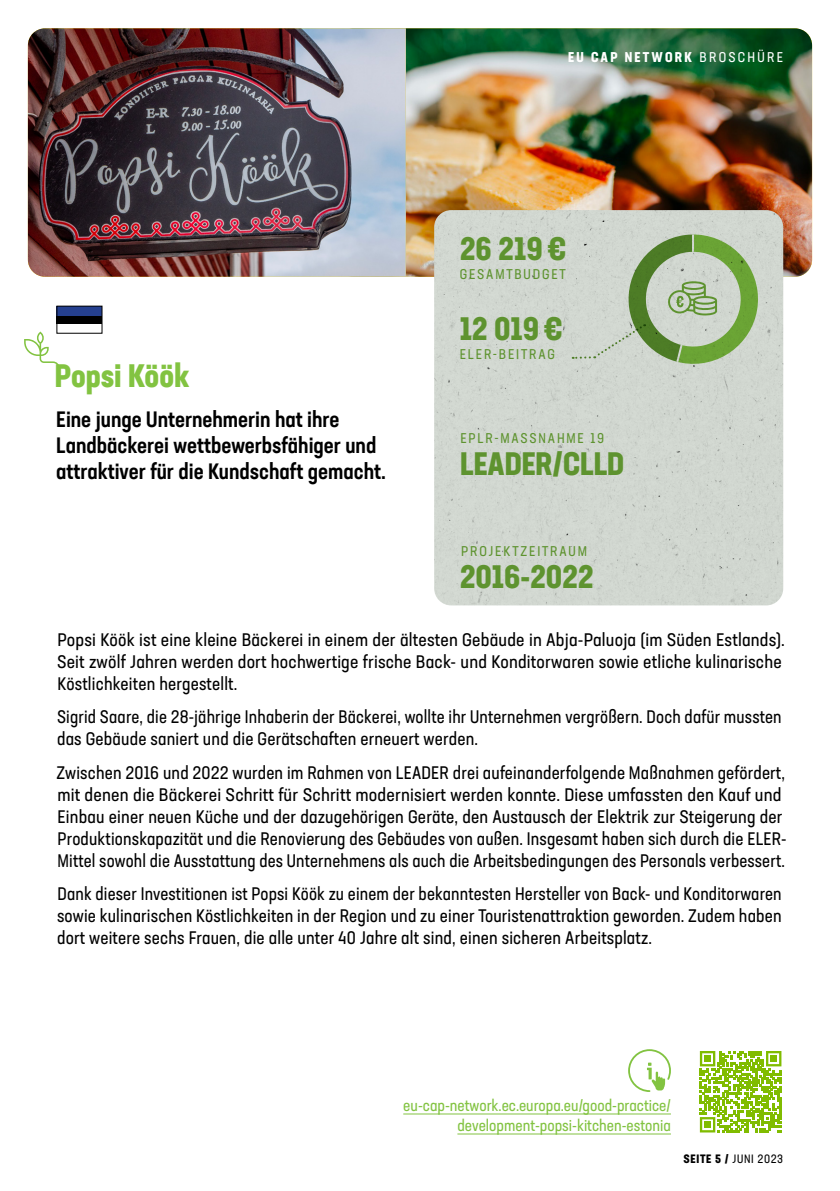
<style>
.page{position:relative;width:840px;height:1191px;background:#fff}
.page>*{position:absolute;margin:0;border:0;box-sizing:border-box;transform-origin:0 0}
.t1{font:700 condensed 32px "Neusa Next Std";color:#5e932f}
.t2{font:700 condensed 32px "Neusa Next Std";color:#82c341}
.t3{font:500 condensed 22px/26px "Neusa Next Std";color:#000}
.t4{font:condensed 18px/22px "Neusa Next Std";letter-spacing:.01em;color:#000}
.t5{font:condensed 16px/20px "Neusa Next Std";color:#82c341;text-align:right}
.t6{font:condensed 14px "Neusa Next Std";letter-spacing:.13em;color:#5e932f}
.t7{font:700 condensed 14px "Neusa Next Std";letter-spacing:.16em;color:#fff}
.t8{font:condensed 12px "Neusa Next Std";letter-spacing:.055em;color:#000}
.s1{font-weight:400}
.s2{font-weight:700}
</style>
<div class="page">
<img style="left:405px;top:28px;width:406px;height:249px">
<svg style="left:24px;top:331px;width:36px;height:38px"></svg>
<hr style="left:403px;top:1113px;width:267px;height:1px;background:#82c341">
<hr style="left:457px;top:1133px;width:213px;height:1px;background:#82c341">
<svg style="left:628px;top:1049px;width:43px;height:43px"></svg>
<img style="left:28px;top:28px;width:377px;height:249px">
<div style="left:434px;top:210px;width:348px;height:395px;background:#d1d7d0"></div>
<svg style="left:572px;top:230px;width:189px;height:138px;background:#b2c4a6"></svg>
<div style="left:57px;top:315px;width:45px;height:9px;background:#000"></div>
<div style="left:57px;top:306px;width:45px;height:9px;background:#25408f"></div>
<div style="left:57px;top:306px;width:45px;height:27px;border:1px solid #000"></div>
<svg style="left:699px;top:1051px;width:83px;height:82px"></svg>
<div style="left:704px;top:1055px;width:6px;height:7px;background:#80bc00"></div>
<div style="left:770px;top:1055px;width:6px;height:7px;background:#80bc00"></div>
<div style="left:704px;top:1121px;width:6px;height:7px;background:#80bc00"></div>
<p class="t7" style="left:568px;top:48px;width:216px">EU CAP NETWORK <span class="s1">BROSCHÜRE</span></p>
<h1 class="t2" style="left:55px;top:355px;width:136px">Popsi Köök</h1>
<p class="t3" style="left:56px;top:406px;width:331px">Eine junge Unternehmerin hat ihre<br>Landbäckerei wettbewerbsfähiger und attraktiver für die Kundschaft gemacht.</p>
<h1 class="t1" style="left:459px;top:228px;width:108px">26 219 €</h1>
<p class="t6" style="left:459px;top:266px;width:107px">GESAMTBUDGET</p>
<h1 class="t1" style="left:459px;top:308px;width:104px">12 019 €</h1>
<p class="t6" style="left:459px;top:346px;width:96px">ELER-BEITRAG</p>
<p class="t6" style="left:460px;top:429px;width:145px">EPLR-MASSNAHME 19</p>
<h1 class="t1" style="left:460px;top:443px;width:165px">LEADER/CLLD</h1>
<p class="t6" style="left:461px;top:542px;width:127px">PROJEKTZEITRAUM</p>
<h1 class="t1" style="left:459px;top:556px;width:135px">2016-2022</h1>
<p class="t4" style="left:57px;top:628px;width:729px">Popsi Köök ist eine kleine Bäckerei in einem der ältesten Gebäude in Abja-Paluoja (im Süden Estlands).<br>Seit zwölf Jahren werden dort hochwertige frische Back- und Konditorwaren sowie etliche kulinarische<br>Köstlichkeiten hergestellt.</p>
<p class="t4" style="left:57px;top:705px;width:725px">Sigrid Saare, die 28-jährige Inhaberin der Bäckerei, wollte ihr Unternehmen vergrößern. Doch dafür mussten das Gebäude saniert und die Gerätschaften erneuert werden.</p>
<p class="t4" style="left:56px;top:761px;width:731px">Zwischen 2016 und 2022 wurden im Rahmen von LEADER drei aufeinanderfolgende Maßnahmen gefördert, mit denen die Bäckerei Schritt für Schritt modernisiert werden konnte. Diese umfassten den Kauf und Einbau einer neuen Küche und der dazugehörigen Geräte, den Austausch der Elektrik zur Steigerung der Produktionskapazität und die Renovierung des Gebäudes von außen. Insgesamt haben sich durch die ELER-Mittel sowohl die Ausstattung des Unternehmens als auch die Arbeitsbedingungen des Personals verbessert.</p>
<p class="t4" style="left:57px;top:882px;width:725px;text-align:justify">Dank dieser Investitionen ist Popsi Köök zu einem der bekanntesten Hersteller von Back- und Konditorwaren sowie kulinarischen Köstlichkeiten in der Region und zu einer Touristenattraktion geworden. Zudem haben dort weitere sechs Frauen, die alle unter 40 Jahre alt sind, einen sicheren Arbeitsplatz.</p>
<p class="t5" style="left:403px;top:1095px;width:269px">eu-cap-network.ec.europa.eu/good-practice/ development-popsi-kitchen-estonia</p>
<p class="t8" style="left:683px;top:1151px;width:101px"><span class="s2">SEITE 5 /</span> JUNI 2023</p>
</div>
